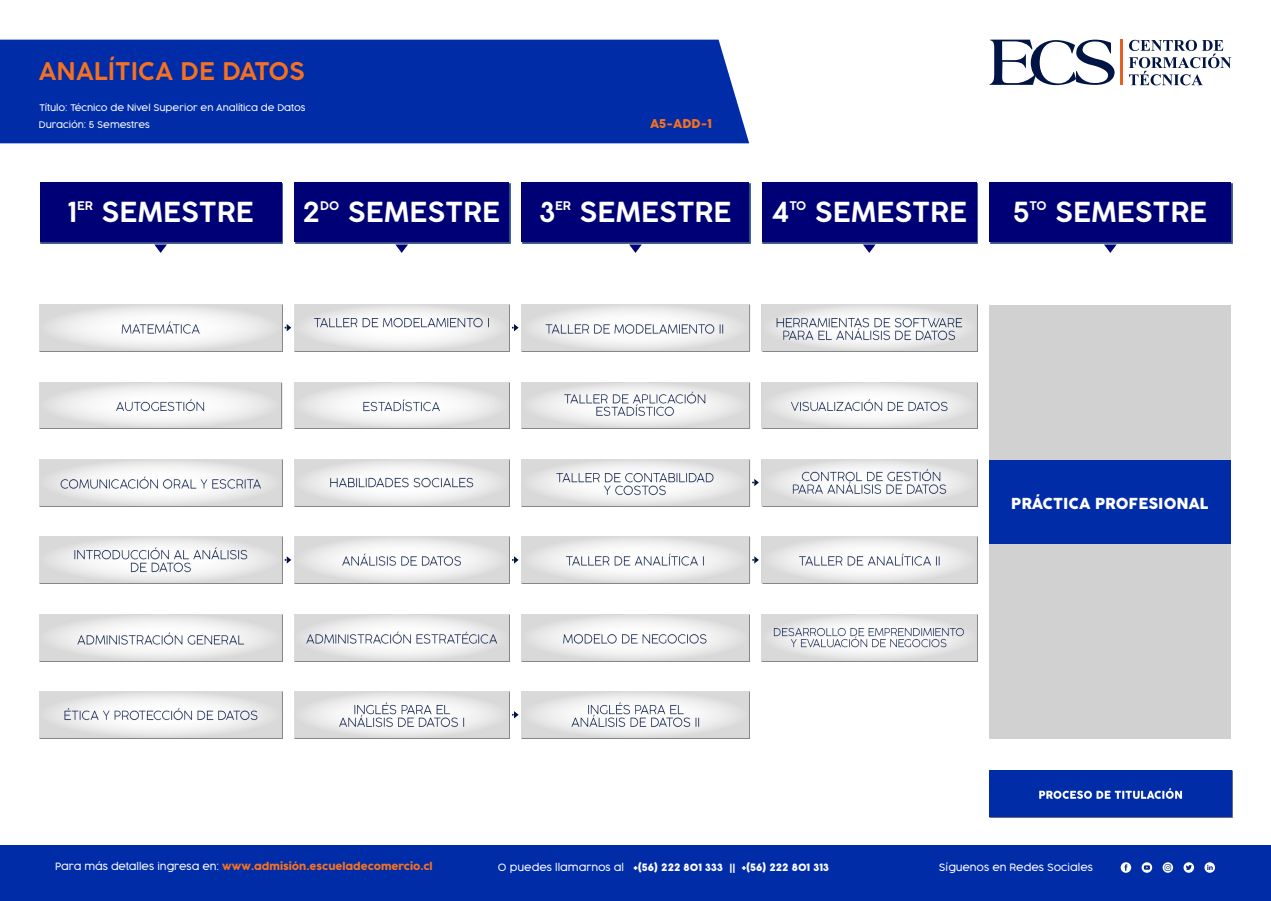
<style>
.page{position:relative;width:1271px;height:901px;background:#fff}
.page>*{position:absolute;margin:0;border:0;box-sizing:border-box;transform-origin:0 0}
.t1{font:300 27.3px "Cocogoose Pro";color:#fff}
.t2{font:300 24px "Cocogoose Pro";color:#f37121}
.t3{font:15px "Cocogoose Pro";color:#fff}
.t4{font:12px "Cocogoose Pro";color:#f37121}
.t5{font:300 11.7px "Cocogoose Pro";color:#fff}
.t6{font:9.9px "Cocogoose Pro";color:#f37121}
.t7{font:9.9px "Cocogoose Pro";color:#fff}
.t8{font:300 9.9px "Cocogoose Pro";color:#fff}
.t9{font:300 9px/17.4px "Cocogoose Pro";color:#fff}
.s1{font-weight:300;color:#fff}
.s2{font-weight:300}
</style>
<div class="page">
<div style="left:0;top:40px;width:749px;height:103px;background:#002ca8"></div>
<svg style="left:1128px;top:40px;width:102px;height:45px"></svg>
<hr style="left:1119px;top:40px;width:3px;height:45px;background:#e56025">
<svg style="left:989px;top:40px;width:125px;height:45px"></svg>
<img style="left:295px;top:183px;width:215px;height:60px">
<div style="left:294px;top:182px;width:215px;height:60px;background:#000076"></div>
<img style="left:41px;top:183px;width:242px;height:60px">
<div style="left:40px;top:182px;width:241px;height:60px;background:#000076"></div>
<svg style="left:395px;top:244px;width:13px;height:9px"></svg>
<img style="left:522px;top:183px;width:228px;height:60px">
<div style="left:521px;top:182px;width:228px;height:60px;background:#000076"></div>
<svg style="left:629px;top:244px;width:12px;height:9px"></svg>
<img style="left:762px;top:183px;width:215px;height:60px">
<div style="left:761px;top:182px;width:215px;height:60px;background:#000076"></div>
<svg style="left:863px;top:244px;width:12px;height:9px"></svg>
<img style="left:990px;top:183px;width:242px;height:60px">
<div style="left:989px;top:182px;width:241px;height:60px;background:#000076"></div>
<svg style="left:1104px;top:244px;width:12px;height:9px"></svg>
<svg style="left:154px;top:244px;width:13px;height:9px"></svg>
<div style="left:989px;top:306px;width:241px;height:432px;background:#d1d1d1"></div>
<img style="left:989px;top:770px;width:242px;height:47px">
<div style="left:989px;top:460px;width:241px;height:83px;background:#002ca8"></div>
<div style="left:0;top:844px;width:1270px;height:56px;background:#002ca8"></div>
<svg style="left:1183px;top:862px;width:10px;height:10px"></svg>
<svg style="left:1185px;top:864px;width:6px;height:6px"></svg>
<svg style="left:1120px;top:862px;width:10px;height:10px"></svg>
<svg style="left:1124px;top:864px;width:3px;height:6px"></svg>
<svg style="left:1141px;top:862px;width:10px;height:10px"></svg>
<svg style="left:1143px;top:865px;width:6px;height:4px"></svg>
<svg style="left:1162px;top:862px;width:10px;height:10px"></svg>
<svg style="left:1204px;top:862px;width:10px;height:10px"></svg>
<svg style="left:1206px;top:864px;width:6px;height:5px"></svg>
<img style="left:40px;top:304px;width:242px;height:47px">
<img style="left:40px;top:614px;width:242px;height:47px">
<img style="left:40px;top:691px;width:242px;height:47px">
<img style="left:40px;top:537px;width:242px;height:46px">
<img style="left:40px;top:459px;width:242px;height:47px">
<img style="left:40px;top:382px;width:469px;height:47px">
<img style="left:294px;top:304px;width:215px;height:47px">
<img style="left:294px;top:459px;width:215px;height:47px">
<img style="left:294px;top:537px;width:215px;height:46px">
<img style="left:294px;top:614px;width:215px;height:47px">
<img style="left:294px;top:691px;width:215px;height:47px">
<img style="left:521px;top:304px;width:456px;height:47px">
<img style="left:521px;top:382px;width:456px;height:47px">
<img style="left:521px;top:459px;width:456px;height:47px">
<img style="left:521px;top:537px;width:456px;height:46px">
<img style="left:521px;top:614px;width:228px;height:47px">
<img style="left:521px;top:691px;width:228px;height:47px">
<img style="left:761px;top:614px;width:216px;height:47px">
<svg style="left:752px;top:478px;width:6px;height:8px"></svg>
<svg style="left:752px;top:556px;width:6px;height:7px"></svg>
<svg style="left:512px;top:711px;width:6px;height:7px"></svg>
<svg style="left:512px;top:556px;width:6px;height:7px"></svg>
<svg style="left:512px;top:324px;width:6px;height:7px"></svg>
<svg style="left:284px;top:324px;width:7px;height:7px"></svg>
<svg style="left:284px;top:556px;width:7px;height:7px"></svg>
<h2 class="t2" style="left:39px;top:60px;width:268px">ANALÍTICA DE DATOS</h2>
<p class="t9" style="left:39px;top:99px;width:268px">Título: Técnico de Nivel Superior en Analítica de Datos<br>Duración: 5 Semestres</p>
<h3 class="t4" style="left:650px;top:118px;width:63px">A5-ADD-1</h3>
<h1 class="t1" style="left:67px;top:200px;width:11px">1</h1>
<h1 class="t1" style="left:348px;top:200px;width:153px">SEMESTRE</h1>
<p class="t5" style="left:77px;top:201px;width:17px">ER</p>
<h1 class="t1" style="left:102px;top:200px;width:153px">SEMESTRE</h1>
<h1 class="t1" style="left:539px;top:200px;width:17px">3</h1>
<p class="t5" style="left:555px;top:201px;width:17px">ER</p>
<h1 class="t1" style="left:579px;top:200px;width:153px">SEMESTRE</h1>
<h1 class="t1" style="left:771px;top:200px;width:19px">4</h1>
<p class="t5" style="left:789px;top:201px;width:19px">TO</p>
<h1 class="t1" style="left:814px;top:200px;width:153px">SEMESTRE</h1>
<h1 class="t1" style="left:1012px;top:200px;width:18px">5</h1>
<p class="t5" style="left:1029px;top:201px;width:19px">TO</p>
<h1 class="t1" style="left:1054px;top:200px;width:153px">SEMESTRE</h1>
<h1 class="t1" style="left:302px;top:200px;width:19px">2</h1>
<p class="t5" style="left:320px;top:201px;width:21px">DO</p>
<h3 class="t3" style="left:1011px;top:496px;width:199px">PRÁCTICA PROFESIONAL</h3>
<p class="t6" style="left:55px;top:861px;width:379px"><span class="s1">Para más detalles ingresa en:</span> www.admisión.escueladecomercio.cl</p>
<p class="t7" style="left:498px;top:862px;width:332px"><span class="s2">O puedes llamarnos al</span> +(56) 222 801 333 || +(56) 222 801 313</p>
<p class="t8" style="left:938px;top:862px;width:156px">Síguenos en Redes Sociales</p>
</div>
